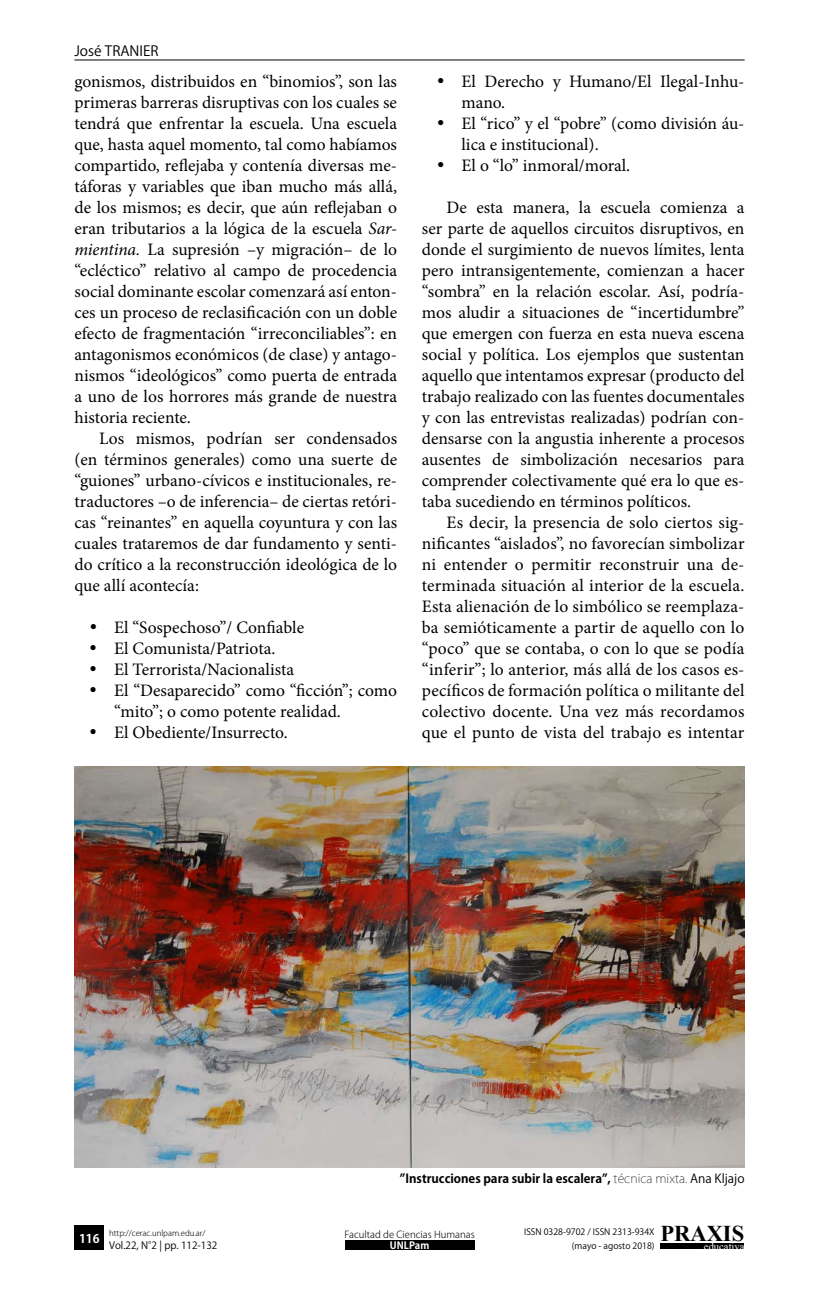
<style>
.page{position:relative;width:829px;height:1290px;background:#fff}
.page>*{position:absolute;margin:0;border:0;box-sizing:border-box;transform-origin:0 0}
.t1{font:700 22.57px "Times New Roman";color:#000}
.t2{font:17.5px/21px "Minion Pro";color:#000;text-align:justify}
.t3{font:14px "Koz Go Std";color:#000}
.t4{font:700 12.25px "Koz Go Std";color:#000}
.t5{font:700 11.9px "Koz Go Std";color:#fff}
.t6{font:10.67px "Times New Roman";color:#fff}
.t7{font:9.97px "Koz Go Pro";color:#000}
.t8{font:700 9.97px "Koz Go Pro";color:#fff}
.t9{font:300 9.62px "Koz Go Pro";color:#000}
.t10{font:8.75px/14px "Koz Go Pro";color:#000;text-align:right}
.t11{font:300 7.88px "Koz Go Pro";color:#000}
.s1{font-style:italic}
.s2{font-weight:200}
.s3{font-weight:400}
</style>
<div class="page">
<hr style="left:74px;top:60px;width:670px;height:1px;background:#000">
<div style="left:74px;top:1225px;width:30px;height:25px;background:#000"></div>
<div style="left:660px;top:1243px;width:84px;height:6px;background:#000"></div>
<div style="left:345px;top:1240px;width:129px;height:10px;background:#000"></div>
<img style="left:74px;top:766px;width:670px;height:401px">
<p class="t3" style="left:74px;top:42px;width:48px">José Tran</p>
<p class="t3" style="left:139px;top:42px;width:12px">ier</p>
<p class="t2" style="left:74px;top:71px;width:324px">gonismos, distribuidos en “binomios”, son las primeras barreras disruptivas con los cuales se tendrá que enfrentar la escuela. Una escuela que, hasta aquel momento, tal como habíamos compartido, reflejaba y contenía diversas me&shy;táforas y variables que iban mucho más allá, de los mismos; es decir, que aún reflejaban o eran tributarios a la lógica de la escuela <span class="s1">Sar&shy;mientina.</span> La supresión –y migración– de lo “ecléctico” relativo al campo de procedencia social dominante escolar comenzará así enton&shy;ces un proceso de reclasificación con un doble efecto de fragmentación “irreconciliables”: en antagonismos económicos (de clase) y antago&shy;nismos “ideológicos” como puerta de entrada a uno de los horrores más grande de nuestra historia reciente.</p>
<p class="t2" style="left:74px;top:428px;width:324px;text-indent:25px">Los mismos, podrían ser condensados (en términos generales) como una suerte de “guiones” urbano-cívicos e institucionales, re&shy;traductores –o de inferencia– de ciertas retóri&shy;cas “reinantes” en aquella coyuntura y con las cuales trataremos de dar fundamento y senti&shy;do crítico a la reconstrucción ideológica de lo que allí acontecía:</p>
<p class="t2" style="left:114px;top:617px;width:284px;text-align:left">El “Sospechoso”/ Confiable<br>El Comunista/Patriota.<br>El Terrorista/Nacionalista<br>El “Desaparecido” como “ficción”; como “mito”; o como potente realidad.<br>El Obediente/Insurrecto.</p>
<p class="t2" style="left:461px;top:71px;width:284px;text-align:left">El Derecho y Humano/El Ilegal-Inhu&shy;mano.<br>El “rico” y el “pobre” (como división áu&shy;lica e institucional).<br>El o “lo” inmoral/moral.</p>
<p class="t2" style="left:422px;top:197px;width:324px;text-indent:25px">De esta manera, la escuela comienza a ser parte de aquellos circuitos disruptivos, en donde el surgimiento de nuevos límites, lenta pero intransigentemente, comienzan a hacer “sombra” en la relación escolar. Así, podría&shy;mos aludir a situaciones de “incertidumbre” que emergen con fuerza en esta nueva escena social y política. Los ejemplos que sustentan aquello que intentamos expresar (producto del trabajo realizado con las fuentes documentales y con las entrevistas realizadas) podrían con&shy;densarse con la angustia inherente a procesos ausentes de simbolización necesarios para comprender colectivamente qué era lo que es&shy;taba sucediendo en términos políticos.</p>
<p class="t2" style="left:422px;top:512px;width:324px;text-indent:25px">Es decir, la presencia de solo ciertos sig&shy;nificantes “aislados”, no favorecían simbolizar ni entender o permitir reconstruir una de&shy;terminada situación al interior de la escuela.<br>Esta alienación de lo simbólico se reemplaza&shy;ba semióticamente a partir de aquello con lo “poco” que se contaba, o con lo que se podía “inferir”; lo anterior, más allá de los casos es&shy;pecíficos de formación política o militante del colectivo docente. Una vez más recordamos que el punto de vista del trabajo es intentar</p>
<p class="t4" style="left:400px;top:1170px;width:346px">”Instrucciones para subir la escalera”, <span class="s2">técnica mixta.</span> <span class="s3">Ana Kljajo</span></p>
<p class="t5" style="left:79px;top:1230px;width:22px">116</p>
<p class="t1" style="left:660px;top:1217px;width:85px">PRAXIS</p>
<p class="t10" style="left:524px;top:1225px;width:132px">ISSN 0328-9702 / ISSN 2313-934X (mayo - agosto 2018)</p>
<p class="t11" style="left:109px;top:1228px;width:98px">http://cerac.unlpam.edu.ar/</p>
<p class="t9" style="left:344px;top:1228px;width:132px">Facultad de Ciencias Humanas</p>
<p class="t7" style="left:109px;top:1239px;width:110px">Vol.22, N°2 | pp. 112-132</p>
<p class="t8" style="left:390px;top:1239px;width:41px">UNLPam</p>
<p class="t6" style="left:703px;top:1238px;width:42px">educativa</p>
</div>
